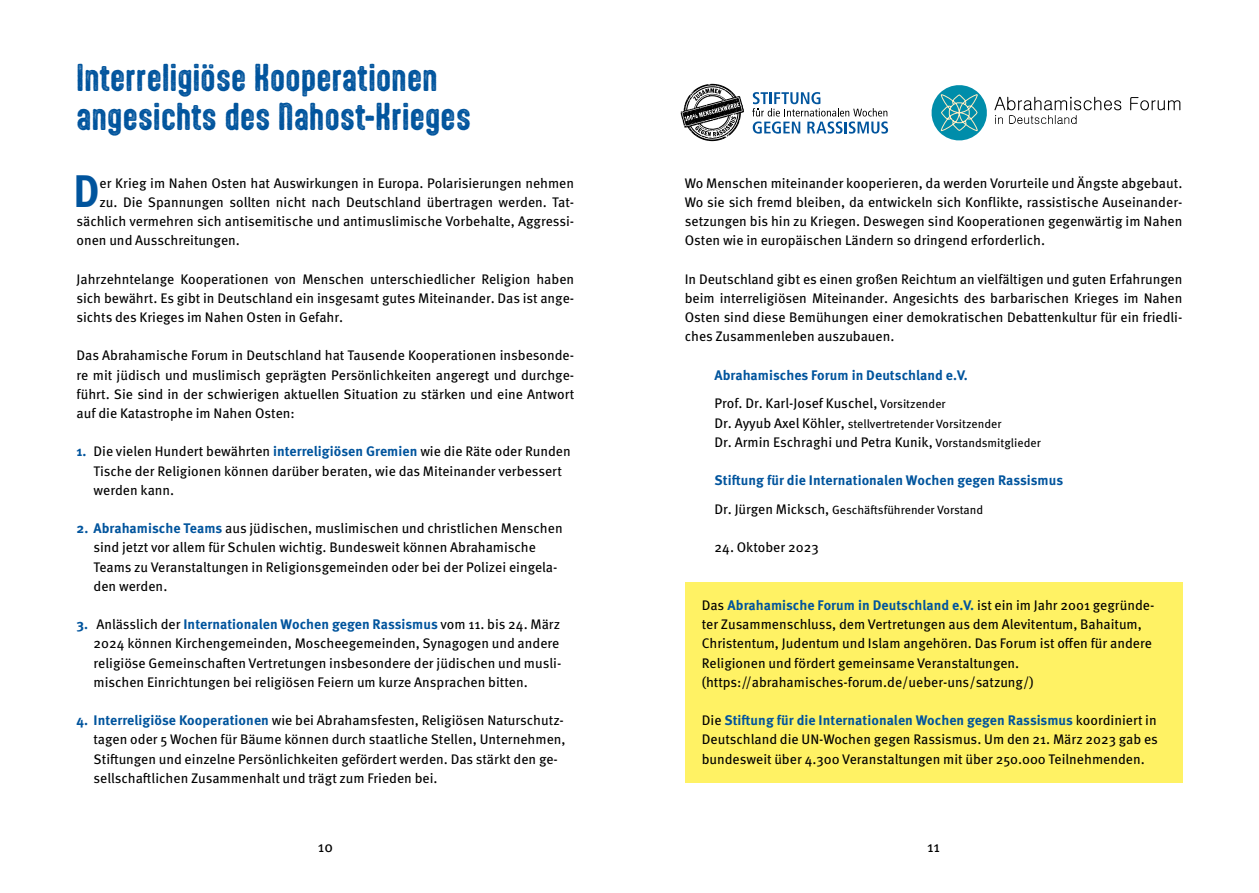
<style>
.page{position:relative;width:1259px;height:893px;background:#fff}
.page>*{position:absolute;margin:0;border:0;box-sizing:border-box;transform-origin:0 0}
._01_Meta_Initial{font:700 45.6px "Meta Pro";color:#00549d;scale:.91 1}
._01_Head_1_Aptly_22{font:33px "Aptly Rust";letter-spacing:.01em;color:#00549d}
._01_Meta_Book_95{font:15px "Meta Pro";color:#000}
._01_Meta_Book_95-2{font:13.8px/19.2px "Meta Pro";color:#000;text-align:justify}
._01_Meta_regular_925_Einzug{font:13.8px/19.2px "Meta Pro";color:#000}
._01_Meta_Initial-2{font:13.8px "Meta Pro";color:#000}
._01_Meta_Book_95-3{font:700 13.8px "Meta Pro";letter-spacing:.005em;color:#00549d}
._01_Meta_Book_95-4{font:12px "Meta Pro";color:#000}
.s1{font-weight:700;color:#00549d}
.s2{font-size:12px}
.s3{font-size:13.8px}
</style>
<div class="page">
<div style="left:685px;top:583px;width:497px;height:200px;background:#fff264"></div>
<svg style="left:680px;top:84px;width:64px;height:57px"></svg>
<svg style="left:752px;top:92px;width:136px;height:42px"></svg>
<svg style="left:1130px;top:97px;width:50px;height:13px"></svg>
<svg style="left:994px;top:97px;width:127px;height:27px"></svg>
<svg style="left:931px;top:85px;width:56px;height:56px"></svg>
<p class="_01_Head_1_Aptly_22" style="left:77px;top:57px;width:362px">Interreligiöse Kooperationen</p>
<p class="_01_Head_1_Aptly_22" style="left:77px;top:96px;width:396px">angesichts des Nahost-Krieges</p>
<p class="_01_Meta_Initial" style="left:73px;top:155px;width:30px">D</p>
<p class="_01_Meta_Initial-2" style="left:99px;top:172px;width:476px">er Krieg im Nahen Osten hat Auswirkungen in Europa. Polarisierungen nehmen</p>
<p class="_01_Meta_Initial-2" style="left:99px;top:191px;width:476px">zu. Die Spannungen sollten nicht nach Deutschland übertragen werden. Tat-</p>
<p class="_01_Meta_Initial-2" style="left:77px;top:211px;width:499px">sächlich vermehren sich antisemitische und antimuslimische Vorbehalte, Aggressi-</p>
<p class="_01_Meta_Initial-2" style="left:77px;top:230px;width:165px">onen und Ausschreitungen.</p>
<p class="_01_Meta_Book_95-2" style="left:77px;top:268px;width:499px">Jahrzehntelange Kooperationen von Menschen unterschiedlicher Religion haben sich bewährt. Es gibt in Deutschland ein insgesamt gutes Miteinander. Das ist ange&shy;sichts des Krieges im Nahen Osten in Gefahr.</p>
<p class="_01_Meta_Book_95-2" style="left:77px;top:345px;width:499px">Das Abrahamische Forum in Deutschland hat Tausende Kooperationen insbesonde&shy;re mit jüdisch und muslimisch geprägten Persönlichkeiten angeregt und durchge&shy;führt. Sie sind in der schwierigen aktuellen Situation zu stärken und eine Antwort auf die Katastrophe im Nahen Osten:</p>
<p class="_01_Meta_regular_925_Einzug" style="left:94px;top:441px;width:479px;text-indent:-17px"><span class="s1">1.</span> Die vielen Hundert bewährten <span class="s1">interreligiösen Gremien</span> wie die Räte oder Runden<br>Tische der Religionen können darüber beraten, wie das Miteinander verbessert werden kann.</p>
<p class="_01_Meta_regular_925_Einzug" style="left:94px;top:518px;width:470px;text-indent:-17px"><span class="s1">2. Abrahamische Teams</span> aus jüdischen, muslimischen und christlichen Menschen sind jetzt vor allem für Schulen wichtig. Bundesweit können Abrahamische Teams zu Veranstaltungen in Religionsgemeinden oder bei der Polizei eingela&shy;den werden.</p>
<p class="_01_Meta_regular_925_Einzug" style="left:94px;top:614px;width:469px;text-indent:-17px"><span class="s1">3.</span> Anlässlich der <span class="s1">Internationalen Wochen gegen Rassismus</span> vom 11. bis 24. März 2024 können Kirchengemeinden, Moscheegemeinden, Synagogen und andere religiöse Gemeinschaften Vertretungen insbesondere der jüdischen und musli&shy;mischen Einrichtungen bei religiösen Feiern um kurze Ansprachen bitten.</p>
<p class="_01_Meta_regular_925_Einzug" style="left:94px;top:710px;width:473px;text-indent:-17px"><span class="s1">4. Interreligiöse Kooperationen</span> wie bei Abrahamsfesten, Religiösen Naturschutz&shy;tagen oder 5 Wochen für Bäume können durch staatliche Stellen, Unternehmen, Stiftungen und einzelne Persönlichkeiten gefördert werden. Das stärkt den ge&shy;sellschaftlichen Zusammenhalt und trägt zum Frieden bei.</p>
<p class="_01_Meta_Book_95-2" style="left:685px;top:172px;width:499px">Wo Menschen miteinander kooperieren, da werden Vorurteile und Ängste abgebaut.<br>Wo sie sich fremd bleiben, da entwickeln sich Konflikte, rassistische Auseinander&shy;setzungen bis hin zu Kriegen. Deswegen sind Kooperationen gegenwärtig im Nahen Osten wie in europäischen Ländern so dringend erforderlich.</p>
<p class="_01_Meta_Book_95-2" style="left:685px;top:268px;width:499px">In Deutschland gibt es einen großen Reichtum an vielfältigen und guten Erfahrungen beim interreligiösen Miteinander. Angesichts des barbarischen Krieges im Nahen Osten sind diese Bemühungen einer demokratischen Debattenkultur für ein friedli&shy;ches Zusammenleben auszubauen.</p>
<p class="_01_Meta_Book_95-3" style="left:714px;top:364px;width:255px">Abrahamisches Forum in Deutschland e.V.</p>
<p class="_01_Meta_Book_95-2" style="left:714px;top:393px;width:233px">Prof. Dr. Karl-Josef Kuschel, <span class="s2">Vorsitzender</span></p>
<p class="_01_Meta_Book_95-4" style="left:714px;top:414px;width:289px"><span class="s3">Dr. Ayyub Axel Köhler,</span> stellvertretender Vorsitzender</p>
<p class="_01_Meta_Book_95-2" style="left:714px;top:431px;width:328px">Dr. Armin Eschraghi und Petra Kunik, <span class="s2">Vorstandsmitglieder</span></p>
<p class="_01_Meta_Book_95-3" style="left:714px;top:470px;width:350px">Stiftung für die Internationalen Wochen gegen Rassismus</p>
<p class="_01_Meta_Book_95-4" style="left:714px;top:501px;width:270px"><span class="s3">Dr. Jürgen Micksch,</span> Geschäftsführender Vorstand</p>
<p class="_01_Meta_Book_95-2" style="left:714px;top:537px;width:106px">24. Oktober 2023</p>
<p class="_01_Meta_Book_95-2" style="left:702px;top:595px;width:454px;text-align:left">Das <span class="s1">Abrahamische Forum in Deutschland e.V.</span> ist ein im Jahr 2001 gegründe&shy;ter Zusammenschluss, dem Vertretungen aus dem Alevitentum, Bahaitum, Christentum, Judentum und Islam angehören. Das Forum ist offen für andere Religionen und fördert gemeinsame Veranstaltungen.</p>
<p class="_01_Meta_Book_95-2" style="left:702px;top:671px;width:333px">(https://abrahamisches-forum.de/ueber-uns/satzung/)</p>
<p class="_01_Meta_Book_95-2" style="left:702px;top:710px;width:458px">Die <span class="s1">Stiftung für die Internationalen Wochen gegen Rassismus</span> koordiniert in Deutschland die UN-Wochen gegen Rassismus. Um den 21. März 2023 gab es bundesweit über 4.300 Veranstaltungen mit über 250.000 Teilnehmenden.</p>
<p class="_01_Meta_Book_95" style="left:318px;top:835px;width:17px">10</p>
<p class="_01_Meta_Book_95" style="left:927px;top:835px;width:15px">11</p>
</div>
